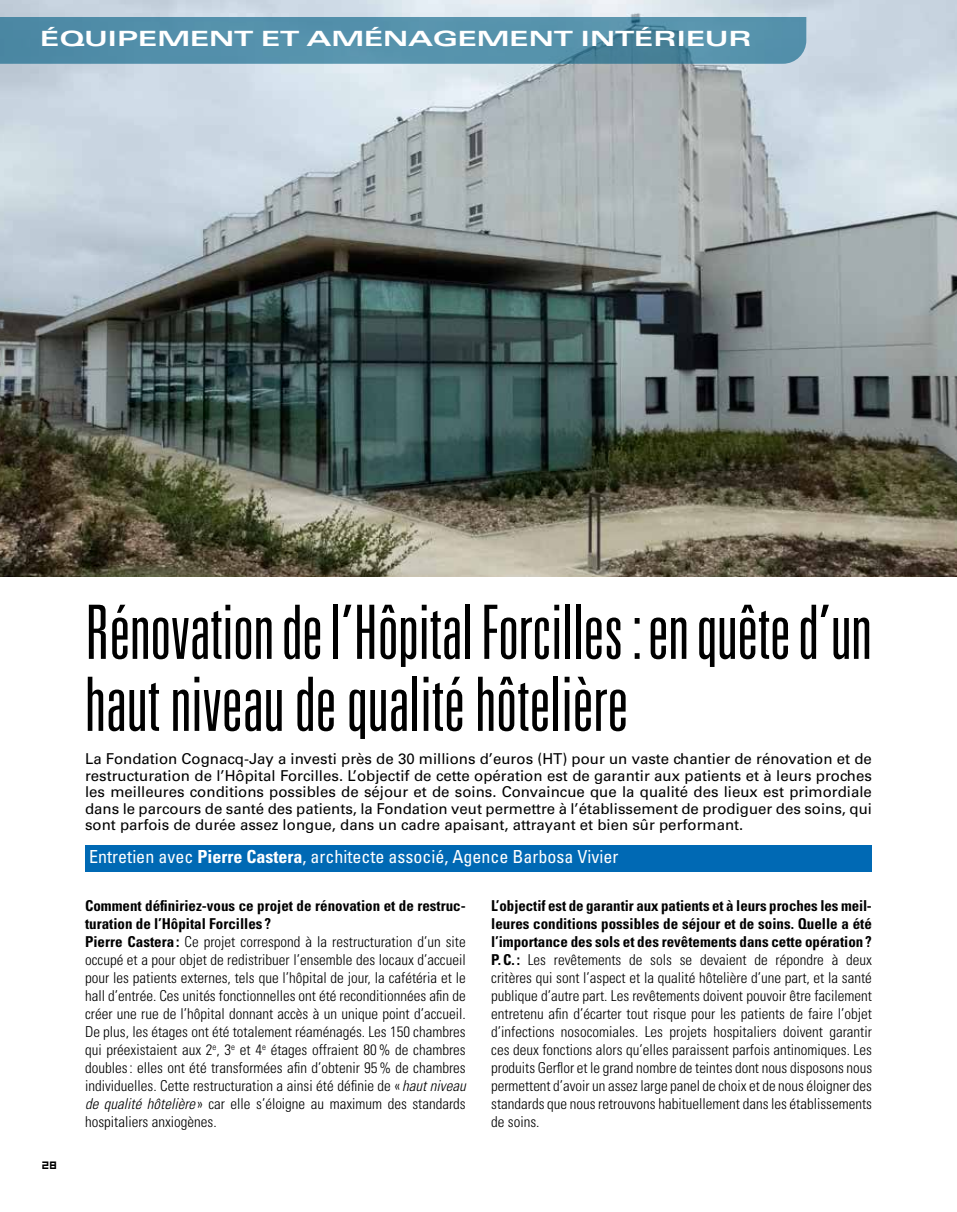
<style>
.page{position:relative;width:957px;height:1212px;background:#fff}
.page>*{position:absolute;margin:0;border:0;box-sizing:border-box;transform-origin:0 0}
.t1{font:300 ultra-condensed 75px/72px "Univers LT Std";letter-spacing:-.005em;color:#000}
.t2{font:700 expanded 21px "Univers LT Std";letter-spacing:-.005em;color:#fff;scale:1.24 1}
.t3{font:condensed 18px "Univers LT Std";color:#fff}
.t4{font:300 condensed 15px/18px "Univers LT Std";color:#000}
.t5{font:15px/16.5px "Univers LT Std";color:#000;text-align:justify}
.t6{font:12px "Hooge 0555";color:#000}
.s1{font-weight:700}
.s2{font-style:italic}
</style>
<div class="page">
<img style="left:0;top:0;width:957px;height:576px">
<svg style="left:0;top:17px;width:806px;height:47px"></svg>
<div style="left:85px;top:846px;width:787px;height:26px;background:#0069b4"></div>
<h2 class="t2" style="left:40px;top:27px;width:575px">ÉQUIPEMENT ET AMÉNAGEMENT INTÉRIEUR</h2>
<p class="t6" style="left:43px;top:1157px;width:16px">28</p>
<h1 class="t1" style="left:85px;top:596px;width:788px">Rénovation de l’Hôpital Forcilles: en quête d’un haut niveau de qualité hôtelière</h1>
<p class="t5" style="left:85px;top:751px;width:788px">La Fondation Cognacq-Jay a investi près de 30 millions d’euros (HT) pour un vaste chantier de rénovation et de restructuration de l’Hôpital Forcilles. L’objectif de cette opération est de garantir aux patients et à leurs proches les meilleures conditions possibles de séjour et de soins. Convaincue que la qualité des lieux est primordiale dans le parcours de santé des patients, la Fondation veut permettre à l’établissement de prodiguer des soins, qui sont parfois de durée assez longue, dans un cadre apaisant, attrayant et bien sûr performant.</p>
<p class="t3" style="left:89px;top:845px;width:530px">Entretien avec <span class="s1">Pierre Castera</span>, architecte associé, Agence Barbosa Vivier</p>
<p class="t4" style="left:85px;top:896px;width:382px"><span class="s1">Comment définiriez-vous ce projet de rénovation et de restruc&shy;turation de l’Hôpital Forcilles ?<br>Pierre Castera :</span> Ce projet correspond à la restructuration d’un site occupé et a pour objet de redistribuer l’ensemble des locaux d’accueil pour les patients externes, tels que l’hôpital de jour, la cafétéria et le hall d’entrée. Ces unités fonctionnelles ont été reconditionnées afin de créer une rue de l’hôpital donnant accès à un unique point d’accueil.<br>De plus, les étages ont été totalement réaménagés. Les 150 chambres qui préexistaient aux 2<sup>e</sup>, 3<sup>e</sup> et 4<sup>e</sup> étages offraient 80% de chambres doubles: elles ont été transformées afin d’obtenir 95% de chambres individuelles. Cette restructuration a ainsi été définie de « <span class="s2">haut niveau de qualité hôtelière</span> » car elle s’éloigne au maximum des standards hospitaliers anxiogènes.</p>
<p class="t4" style="left:491px;top:896px;width:382px;text-align:justify"><span class="s1">L’objectif est de garantir aux patients et à leurs proches les meil&shy;leures conditions possibles de séjour et de soins. Quelle a été l’importance des sols et des revêtements dans cette opération?<br>P.C. :</span> Les revêtements de sols se devaient de répondre à deux critères qui sont l’aspect et la qualité hôtelière d’une part, et la santé publique d’autre part. Les revêtements doivent pouvoir être facilement entretenu afin d’écarter tout risque pour les patients de faire l’objet d’infections nosocomiales. Les projets hospitaliers doivent garantir ces deux fonctions alors qu’elles paraissent parfois antinomiques. Les produits Gerflor et le grand nombre de teintes dont nous disposons nous permettent d’avoir un assez large panel de choix et de nous éloigner des standards que nous retrouvons habituellement dans les établissements de soins.</p>
</div>
